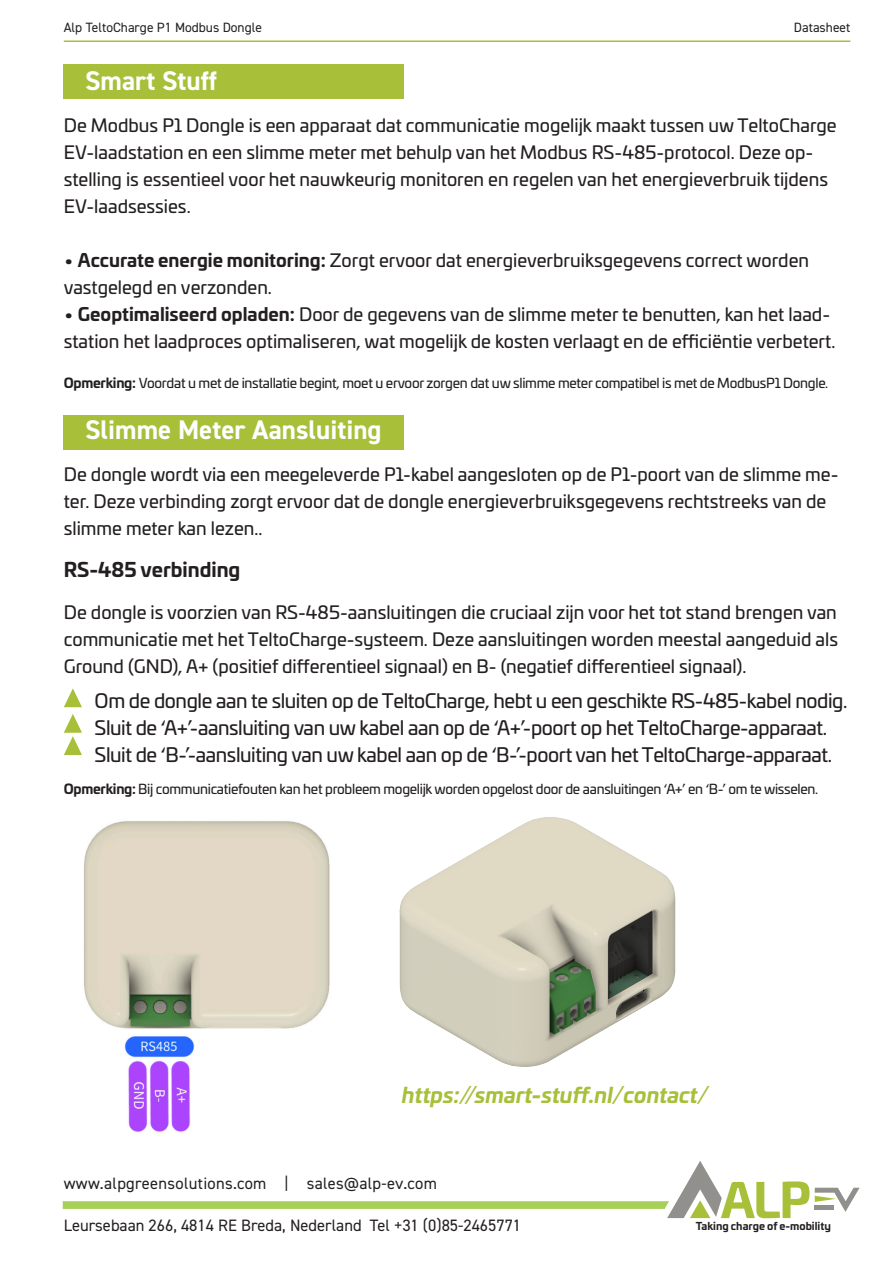
<style>
.page{position:relative;width:893px;height:1263px;background:#fff}
.page>*{position:absolute;margin:0;border:0;box-sizing:border-box;transform-origin:0 0}
.t1{font:700 27px "DIN2014";color:#fff}
.t2{font:italic 700 21px "Univia Pro";color:#a7bf39}
.t3{font:19.5px "Univia Pro";letter-spacing:-.02em;color:#231f20}
.t4{font:700 19.5px "Univia Pro";color:#231f20}
.t5{font:18px/27px "Univia Pro";color:#231f20}
.t6{font:16.5px "DIN2014";color:#231f20}
.t7{font:16.5px "DIN2014";letter-spacing:.02em;color:#231f20}
.t8{font:13.5px "Univia Pro";letter-spacing:-.02em;color:#231f20}
.t9{font:13.5px "DIN2014";color:#231f20}
.t10{font:700 10.5px "Univia Pro";color:#231f20}
.s1{font-weight:700}
</style>
<div class="page">
<svg style="left:63px;top:1161px;width:746px;height:57px"></svg>
<svg style="left:815px;top:1188px;width:45px;height:24px"></svg>
<div style="left:64px;top:64px;width:340px;height:34px;background:#a7bf39"></div>
<div style="left:64px;top:415px;width:340px;height:34px;background:#a7bf39"></div>
<img style="left:84px;top:821px;width:246px;height:311px">
<img style="left:399px;top:817px;width:277px;height:250px">
<svg style="left:64px;top:688px;width:18px;height:19px"></svg>
<svg style="left:64px;top:714px;width:18px;height:41px"></svg>
<hr style="left:64px;top:40px;width:786px;height:2px;background:#a7bf39">
<p class="t9" style="left:64px;top:19px;width:200px">Alp TeltoCharge P1 Modbus Dongle</p>
<p class="t9" style="left:794px;top:19px;width:58px">Datasheet</p>
<p class="t1" style="left:85px;top:62px;width:133px">Smart Stuff</p>
<p class="t5" style="left:64px;top:111px;width:774px">De Modbus P1 Dongle is een apparaat dat communicatie mogelijk maakt tussen uw TeltoCharge EV-laadstation en een slimme meter met behulp van het Modbus RS-485-protocol. Deze op&shy;stelling is essentieel voor het nauwkeurig monitoren en regelen van het energieverbruik tijdens EV-laadsessies.</p>
<p class="t5" style="left:64px;top:246px;width:747px">• <span class="s1">Accurate energie monitoring:</span> Zorgt ervoor dat energieverbruiksgegevens correct worden vastgelegd en verzonden.</p>
<p class="t5" style="left:64px;top:300px;width:773px">• <span class="s1">Geoptimaliseerd opladen:</span> Door de gegevens van de slimme meter te benutten, kan het laad&shy;station het laadproces optimaliseren, wat mogelijk de kosten verlaagt en de efficiëntie verbetert.</p>
<p class="t8" style="left:64px;top:373px;width:766px"><span class="s1">Opmerking:</span> Voordat u met de installatie begint, moet u ervoor zorgen dat uw slimme meter compatibel is met de ModbusP1 Dongle.</p>
<p class="t1" style="left:85px;top:412px;width:298px">Slimme Meter Aansluiting</p>
<p class="t5" style="left:64px;top:460px;width:776px">De dongle wordt via een meegeleverde P1-kabel aangesloten op de P1-poort van de slimme me&shy;ter. Deze verbinding zorgt ervoor dat de dongle energieverbruiksgegevens rechtstreeks van de slimme meter kan lezen..</p>
<p class="t4" style="left:64px;top:554px;width:178px">RS-485 verbinding</p>
<p class="t5" style="left:64px;top:598px;width:776px;text-align:justify">De dongle is voorzien van RS-485-aansluitingen die cruciaal zijn voor het tot stand brengen van communicatie met het TeltoCharge-systeem. Deze aansluitingen worden meestal aangeduid als Ground (GND), A+ (positief differentieel signaal) en B- (negatief differentieel signaal).</p>
<p class="t3" style="left:95px;top:686px;width:754px">Om de dongle aan te sluiten op de TeltoCharge, hebt u een geschikte RS-485-kabel nodig.</p>
<p class="t3" style="left:95px;top:713px;width:734px">Sluit de ‘A+’-aansluiting van uw kabel aan op de ‘A+’-poort op het TeltoCharge-apparaat.</p>
<p class="t3" style="left:95px;top:740px;width:739px">Sluit de ‘B-’-aansluiting van uw kabel aan op de ‘B-’-poort van het TeltoCharge-apparaat.</p>
<p class="t8" style="left:64px;top:778px;width:756px"><span class="s1">Opmerking:</span> Bij communicatiefouten kan het probleem mogelijk worden opgelost door de aansluitingen ‘A+’ en ‘B-’ om te wisselen.</p>
<p class="t2" style="left:402px;top:1079px;width:308px">https://smart-stuff.nl/contact/</p>
<p class="t7" style="left:64px;top:1173px;width:375px">www.alpgreensolutions.com | sales@alp-ev.com</p>
<p class="t6" style="left:64px;top:1215px;width:459px">Leursebaan 266, 4814 RE Breda, Nederland Tel +31 (0)85-2465771</p>
<p class="t10" style="left:696px;top:1218px;width:136px">Taking charge of e-mobility</p>
</div>
